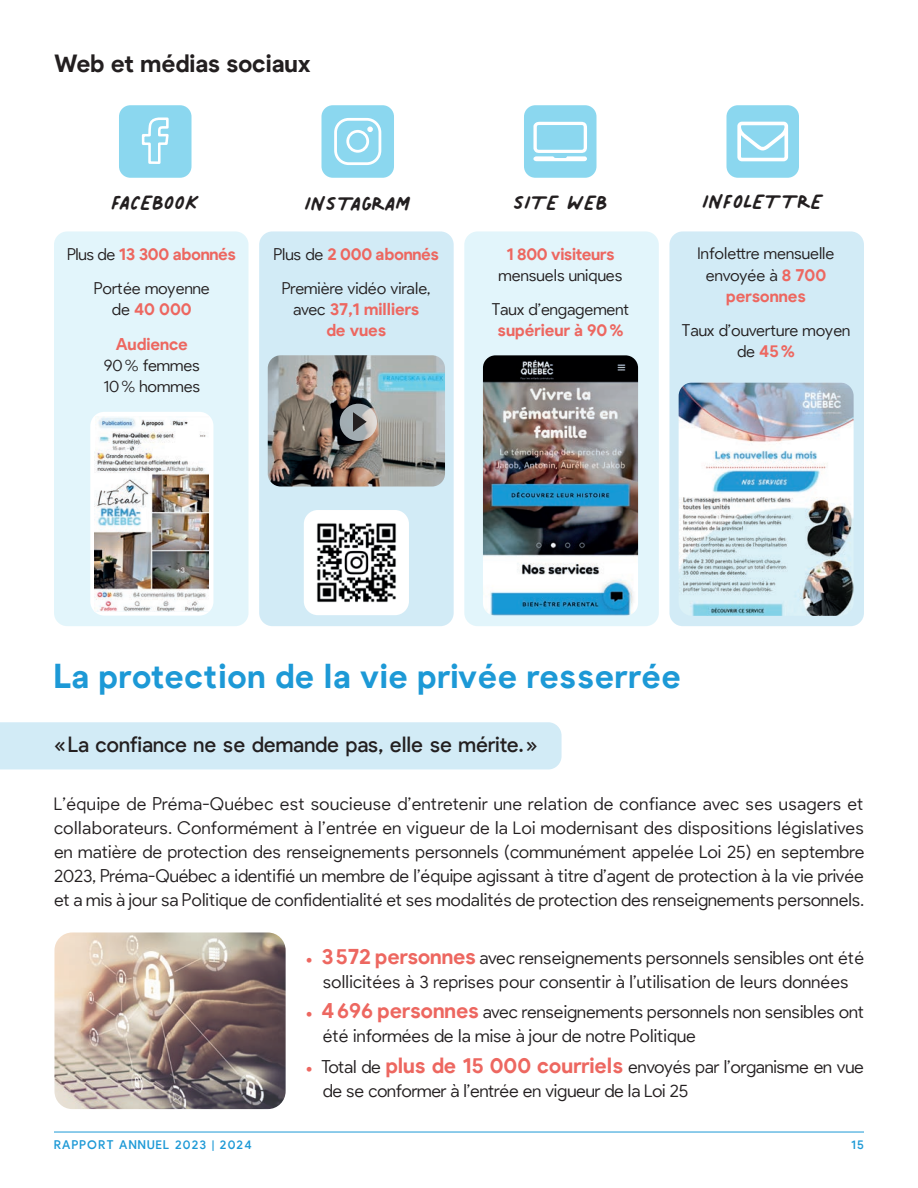
<style>
.page{position:relative;width:918px;height:1188px;background:#fff}
.page>*{position:absolute;margin:0;border:0;box-sizing:border-box;transform-origin:0 0}
.t1{font:42px "Palmer Lake Print";color:#231f20}
.t2{font:700 33px "Pulp Display";letter-spacing:.02em;color:#1d99d6}
.t3{font:700 24px "Pulp Display";color:#231f20}
.t4{font:21px "Pulp Display";color:#231f20}
.t5{font:200 18px/24px "Pulp Display";color:#231f20}
.t6{font:200 16.5px/21px "Pulp Display";color:#231f20;text-align:center}
.t7{font:700 16.5px/34.5px "Pulp Display";color:#ed6760}
.t8{font:700 16.5px "Pulp Display";letter-spacing:-.02em;color:#ed6760}
.t9{font:500 12px "Pulp Display";letter-spacing:.1em;color:#1d99d6}
.s1{font-weight:700;color:#ed6760}
.s2{font-weight:200;color:#231f20}
.s3{font-weight:700;font-size:21px;color:#ed6760}
</style>
<div class="page">
<hr style="left:54px;top:1132px;width:810px;height:1px;background:#1d99d6">
<div style="left:0;top:722px;width:562px;height:47px;background:#d2ebf6"></div>
<div style="left:54px;top:231px;width:195px;height:395px;background:#e2f5fb;border-radius:13px"></div>
<div style="left:259px;top:231px;width:195px;height:395px;background:#d2ebf6;border-radius:13px"></div>
<div style="left:669px;top:231px;width:195px;height:395px;background:#d2ebf6;border-radius:13px"></div>
<div style="left:464px;top:231px;width:195px;height:395px;background:#e2f5fb;border-radius:13px"></div>
<div style="left:119px;top:105px;width:73px;height:73px;background:#8bd7ef;border-radius:11px"></div>
<svg style="left:141px;top:117px;width:29px;height:115px"></svg>
<div style="left:321px;top:105px;width:73px;height:73px;background:#8bd7ef;border-radius:11px"></div>
<svg style="left:334px;top:118px;width:48px;height:47px"></svg>
<div style="left:524px;top:105px;width:73px;height:73px;background:#8bd7ef;border-radius:11px"></div>
<svg style="left:533px;top:122px;width:54px;height:39px"></svg>
<div style="left:726px;top:105px;width:73px;height:73px;background:#8bd7ef;border-radius:11px"></div>
<svg style="left:737px;top:122px;width:51px;height:39px"></svg>
<div style="left:90px;top:412px;width:123px;height:204px;background:#fff;border-radius:14px"></div>
<img style="left:98px;top:417px;width:108px;height:35px">
<img style="left:95px;top:452px;width:114px;height:159px">
<img style="left:268px;top:355px;width:177px;height:132px">
<svg style="left:340px;top:404px;width:37px;height:37px"></svg>
<svg style="left:353px;top:412px;width:14px;height:20px"></svg>
<div style="left:304px;top:510px;width:105px;height:105px;background:#fff;border-radius:14px"></div>
<img style="left:317px;top:523px;width:79px;height:80px">
<img style="left:483px;top:355px;width:155px;height:261px">
<img style="left:679px;top:383px;width:175px;height:233px">
<img style="left:54px;top:932px;width:232px;height:177px">
<h3 class="t3" style="left:54px;top:50px;width:258px">Web et médias sociaux</h3>
<h1 class="t1" style="left:111px;top:181px;width:89px">FACEBOOK</h1>
<h1 class="t1" style="left:305px;top:182px;width:107px">INSTAGRAM</h1>
<h1 class="t1" style="left:513px;top:181px;width:96px">SITE WEB</h1>
<h1 class="t1" style="left:702px;top:180px;width:122px">INFOLETTRE</h1>
<p class="t6" style="left:68px;top:237px;width:170px;line-height:34.5px">Plus de <span class="s1">13 300 abonnés<br></span>Portée moyenne</p>
<p class="t7" style="left:112px;top:292px;width:81px"><span class="s2">de</span> 40 000<br>Audience</p>
<p class="t6" style="left:103px;top:355px;width:99px;text-align:left">90% femmes<br>10% hommes</p>
<p class="t8" style="left:506px;top:244px;width:110px">1 800 visiteurs</p>
<p class="t6" style="left:492px;top:258px;width:139px;line-height:34.5px">mensuels uniques<br>Taux d’engagement</p>
<p class="t7" style="left:498px;top:313px;width:128px">supérieur à 90%</p>
<p class="t6" style="left:698px;top:244px;width:138px">Infolettre mensuelle envoyée à <span class="s1">8 700 personnes</span></p>
<p class="t6" style="left:682px;top:320px;width:170px">Taux d’ouverture moyen de <span class="s1">45%</span></p>
<p class="t6" style="left:274px;top:237px;width:167px;line-height:34.5px">Plus de <span class="s1">2 000 abonnés<br></span>Première vidéo virale,</p>
<p class="t7" style="left:293px;top:299px;width:128px;line-height:21px;text-align:center"><span class="s2">avec</span> 37,1 milliers de vues</p>
<h2 class="t2" style="left:54px;top:657px;width:628px">La protection de la vie privée resserrée</h2>
<p class="t4" style="left:54px;top:733px;width:485px">«La confiance ne se demande pas, elle se mérite.»</p>
<p class="t5" style="left:54px;top:792px;width:812px;text-align:justify">L’équipe de Préma-Québec est soucieuse d’entretenir une relation de confiance avec ses usagers et collaborateurs. Conformément à l’entrée en vigueur de la Loi modernisant des dispositions législatives en matière de protection des renseignements personnels (communément appelée Loi 25) en septembre 2023, Préma-Québec a identifié un membre de l’équipe agissant à titre d’agent de protection à la vie privée et a mis à jour sa Politique de confidentialité et ses modalités de protection des renseignements personnels.</p>
<p class="t5" style="left:306px;top:946px;width:559px;text-align:center"><span class="s1">•</span> <span class="s3">3572 personnes</span> avec renseignements personnels sensibles ont été sollicitées à 3 reprises pour consentir à l’utilisation de leurs données</p>
<p class="t5" style="left:323px;top:1000px;width:543px;text-indent:-17px"><span class="s1">•</span> <span class="s3">4696 personnes</span> avec renseignements personnels non sensibles ont été informées de la mise à jour de notre Politique</p>
<p class="t5" style="left:323px;top:1055px;width:543px;text-indent:-16px"><span class="s1">•</span> Total de <span class="s3">plus de 15 000 courriels</span> envoyés par l’organisme en vue de se conformer à l’entrée en vigueur de la Loi 25</p>
<p class="t9" style="left:54px;top:1138px;width:199px">RAPPORT ANNUEL 2023 | 2024</p>
<p class="t9" style="left:851px;top:1138px;width:14px">15</p>
</div>
